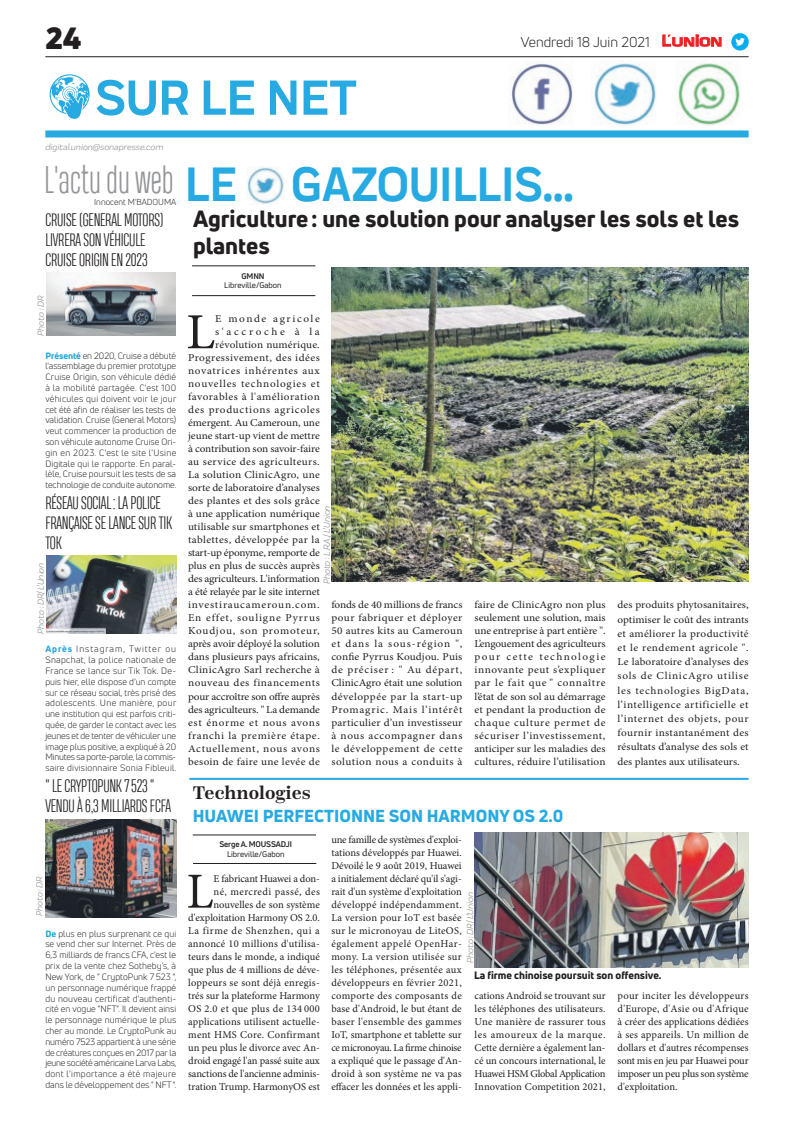
<style>
.page{position:relative;width:794px;height:1129px;background:#fff}
.page>*{position:absolute;margin:0;border:0;box-sizing:border-box;transform-origin:0 0}
.t1{font:700 51px "Praktika";color:#26aae1}
.t2{font:50.5px "Minion Pro";color:#231f20}
.t3{font:50.5px "Minion Pro";color:#231f20;scale:1.07 1}
.t4{font:700 50px "Praktika";color:#26aae1;scale:.95 1}
.t5{font:300 36px "Heading Compressed Pro";color:#939598;scale:.9 1}
.t6{font:900 30px "Uni Neue";color:#231f20}
.t7{font:800 23px/27.6px "Uni Neue";color:#231f20}
.t8{font:600 18px "Scotch Text";color:#231f20}
.t9{font:300 17px/20.4px "Heading Compressed Pro";letter-spacing:-.01em;color:#231f20}
.t10{font:800 17px "Uni Neue";color:#26aae1}
.t11{font:14px "Uni Neue";color:#231f20}
.t12{font:10.5px/13px "Minion Pro";letter-spacing:.01em;color:#231f20;text-align:justify;scale:1.07 1}
.t13{font:10.5px/13px "Minion Pro";letter-spacing:.01em;color:#231f20;text-align:justify}
.t14{font:800 10.5px "Uni Neue";color:#231f20}
.t15{font:9px/10.8px "Uni Neue";color:#231f20;text-align:justify}
.t16{font:italic 9px "Praktika";color:#818386}
.t17{font:8.5px "Uni Neue";color:#231f20}
.t18{font:8px "Uni Neue";color:#231f20}
.t19{font:700 8px "Uni Neue";letter-spacing:-.02em;color:#231f20}
.s1{font-family:"Eurostile";font-weight:600;font-size:14.9px;color:#ee1d23}
.s2{font-family:"Eurostile";font-weight:600;font-size:11.4px;color:#ee1d23}
.s3{font-weight:800;color:#26aae1}
</style>
<div class="page">
<hr style="left:45px;top:56px;width:703px;height:1px;background:#231f20">
<div style="left:45px;top:130px;width:703px;height:7px;background:#26aae1"></div>
<svg style="left:662px;top:34px;width:60px;height:13px"></svg>
<div style="left:731px;top:33px;width:17px;height:18px;background:#00aeef;border-radius:50%"></div>
<svg style="left:735px;top:38px;width:10px;height:8px"></svg>
<img style="left:508px;top:62px;width:65px;height:63px">
<img style="left:593px;top:62px;width:64px;height:64px">
<img style="left:675px;top:62px;width:66px;height:64px">
<svg style="left:50px;top:74px;width:40px;height:45px"></svg>
<img style="left:246px;top:167px;width:38px;height:37px">
<hr style="left:189px;top:777px;width:559px;height:2px;background:#26aae1">
<img style="left:47px;top:556px;width:130px;height:77px">
<img style="left:45px;top:819px;width:132px;height:98px">
<img style="left:47px;top:272px;width:129px;height:63px">
<hr style="left:193px;top:862px;width:123px;height:1px;background:#231f20">
<hr style="left:193px;top:834px;width:123px;height:1px;background:#231f20">
<img style="left:474px;top:832px;width:274px;height:135px">
<hr style="left:192px;top:295px;width:123px;height:1px;background:#231f20">
<hr style="left:192px;top:265px;width:123px;height:1px;background:#231f20">
<img style="left:331px;top:268px;width:417px;height:313px">
<h3 class="t6" style="left:45px;top:17px;width:38px">24</h3>
<h1 class="t1" style="left:95px;top:57px;width:263px">SUR LE NET</h1>
<p class="t16" style="left:45px;top:140px;width:120px">digital.union@sonapresse.com</p>
<h3 class="t11" style="left:521px;top:33px;width:203px">Vendredi 18 Juin 2021 <span class="s1">L</span><span class="s2">UNION</span></h3>
<h3 class="t5" style="left:45px;top:159px;width:145px">L'actu du web</h3>
<p class="t17" style="left:94px;top:197px;width:84px">Innocent M'BADOUMA</p>
<h3 class="t9" style="left:45px;top:211px;width:120px">CRUISE (GENERAL MOTORS)<br>LIVRERA SON VÉHICULE<br>CRUISE ORIGIN EN 2023</h3>
<p class="t16" style="left:34px;top:335px;width:41px;rotate:-90deg">Photo : DR</p>
<p class="t15" style="left:45px;top:350px;width:133px"><span class="s3">Présenté</span> en 2020, Cruise a débuté l'assemblage du premier prototype Cruise Origin, son véhicule dédié à la mobilité partagée. C'est 100 véhicules qui doivent voir le jour cet été afin de réaliser les tests de validation. Cruise (General Motors) veut commencer la production de son véhicule autonome Cruise Ori&shy;gin en 2023. C'est le site l'Usine Digitale qui le rapporte. En paral&shy;lèle, Cruise poursuit les tests de sa technologie de conduite autonome.</p>
<h3 class="t9" style="left:45px;top:494px;width:128px">RÉSEAU SOCIAL: LA POLICE<br>FRANÇAISE SE LANCE SUR TIK<br>TOK</h3>
<p class="t16" style="left:34px;top:633px;width:73px;rotate:-90deg">Photo : DR/ L’Union</p>
<p class="t15" style="left:45px;top:643px;width:133px"><span class="s3">Après</span> Instagram, Twitter ou Snapchat, la police nationale de France se lance sur Tik Tok. De&shy;puis hier, elle dispose d’un compte sur ce réseau social, très prisé des adolescents. Une manière, pour une institution qui est parfois criti&shy;quée, de garder le contact avec les jeunes et de tenter de véhiculer une image plus positive, a expliqué à 20<br>Minutes sa porte-parole, la commis&shy;saire divisionnaire Sonia Fibleuil.</p>
<h3 class="t9" style="left:45px;top:777px;width:127px">"LE CRYPTOPUNK 7523"<br>VENDU À 6,3 MILLIARDS FCFA</h3>
<p class="t16" style="left:33px;top:916px;width:41px;rotate:-90deg">Photo : DR</p>
<p class="t15" style="left:45px;top:927px;width:133px"><span class="s3">De</span> plus en plus surprenant ce qui se vend cher sur Internet. Près de 6,3 milliards de francs CFA, c'est le prix de la vente chez Sotheby’s, à New York, de " CryptoPunk 7523 ", un personnage numérique frappé du nouveau certificat d'authenti&shy;cité en vogue "NFT". Il devient ainsi le personnage numérique le plus cher au monde. Le CryptoPunk au numéro 7523 appartient à une série de créatures conçues en 2017 par la jeune société américaine Larva Labs, dont l’importance a été majeure dans le développement des " NFT ".</p>
<h3 class="t4" style="left:185px;top:145px;width:410px">LE GAZOUILLIS...</h3>
<h3 class="t7" style="left:193px;top:204px;width:547px">Agriculture: une solution pour analyser les sols et les plantes</h3>
<p class="t19" style="left:241px;top:271px;width:24px">GMNN</p>
<p class="t18" style="left:224px;top:280px;width:59px">Libreville/Gabon</p>
<p class="t12" style="left:188px;top:312px;width:125px;text-align:right">E monde agricole s'accroche à la révolution numérique.<br>Progressivement, des idées novatrices inhérentes aux nouvelles technologies et favorables à l'amélioration des productions agricoles émergent. Au Cameroun, une jeune start-up vient de mettre à contribution son savoir-faire au service des agriculteurs.<br>La solution ClinicAgro, une sorte de laboratoire d’analyses des plantes et des sols grâce à une application numérique utilisable sur smartphones et tablettes, développée par la start-up éponyme, remporte de plus en plus de succès auprès des agriculteurs. L'information a été relayée par le site internet investiraucameroun.com.<br>En effet, souligne Pyrrus<br>Koudjou, son promoteur, après avoir déployé la solution dans plusieurs pays africains,<br>ClinicAgro Sarl recherche à nouveau des financements pour accroître son offre auprès des agriculteurs. " La demande est énorme et nous avons franchi la première étape.<br>Actuellement, nous avons besoin de faire une levée de</p>
<h2 class="t3" style="left:186px;top:298px;width:29px">L</h2>
<p class="t16" style="left:320px;top:584px;width:80px;rotate:-90deg">Photo : L.R.A./ L’Union</p>
<p class="t12" style="left:331px;top:598px;width:124px">fonds de 40 millions de francs pour fabriquer et déployer 50 autres kits au Cameroun et dans la sous-région ", confie Pyrrus Koudjou. Puis de préciser : " Au départ, ClinicAgro était une solution développée par la start-up Promagric. Mais l’intérêt particulier d’un investisseur à nous accompagner dans le développement de cette solution nous a conduits à</p>
<p class="t12" style="left:474px;top:598px;width:124px">faire de ClinicAgro non plus seulement une solution, mais une entreprise à part entière ".<br>L’engouement des agriculteurs pour cette technologie innovante peut s’expliquer par le fait que " connaître l’état de son sol au démarrage et pendant la production de chaque culture permet de sécuriser l’investissement, anticiper sur les maladies des cultures, réduire l’utilisation</p>
<p class="t12" style="left:617px;top:598px;width:124px;line-height:14.2px">des produits phytosanitaires, optimiser le coût des intrants et améliorer la productivité et le rendement agricole ".<br>Le laboratoire d’analyses des sols de ClinicAgro utilise les technologies BigData, l’intelligence artificielle et l’internet des objets, pour fournir instantanément des résultats d’analyse des sols et des plantes aux utilisateurs.</p>
<h3 class="t8" style="left:193px;top:781px;width:120px">Technologies</h3>
<p class="t19" style="left:219px;top:838px;width:74px">Serge A. MOUSSADJI</p>
<p class="t18" style="left:227px;top:849px;width:59px">Libreville/Gabon</p>
<h3 class="t10" style="left:193px;top:804px;width:372px">HUAWEI PERFECTIONNE SON HARMONY OS 2.0</h3>
<p class="t13" style="left:331px;top:832px;width:132px">une famille de systèmes d'exploi&shy;tations développés par Huawei.<br>Dévoilé le 9 août 2019, Huawei a initialement déclaré qu'il s'agi&shy;rait d'un système d'exploitation développé indépendamment.<br>La version pour IoT est basée sur le micronoyau de LiteOS, également appelé OpenHar&shy;mony. La version utilisée sur les téléphones, présentée aux développeurs en février 2021, comporte des composants de base d'Android, le but étant de baser l'ensemble des gammes IoT, smartphone et tablette sur ce micronoyau. La firme chinoise a expliqué que le passage d'An&shy;droid à son système ne va pas effacer les données et les appli-</p>
<p class="t13" style="left:188px;top:871px;width:133px;text-align:right">E fabricant Huawei a don-<br>né, mercredi passé, des nouvelles de son système d'exploitation Harmony OS 2.0.<br>La firme de Shenzhen, qui a annoncé 10 millions d'utilisa&shy;teurs dans le monde, a indiqué que plus de 4 millions de déve&shy;loppeurs se sont déjà enregis&shy;trés sur la plateforme Harmony<br>OS 2.0 et que plus de 134 000 applications utilisent actuelle&shy;ment HMS Core. Confirmant un peu plus le divorce avec An&shy;droid engagé l'an passé suite aux sanctions de l'ancienne adminis&shy;tration Trump. HarmonyOS est</p>
<h2 class="t2" style="left:186px;top:857px;width:29px">L</h2>
<p class="t16" style="left:464px;top:962px;width:73px;rotate:-90deg">Photo : DR/ L’Union</p>
<p class="t14" style="left:474px;top:967px;width:189px">La firme chinoise poursuit son offensive.</p>
<p class="t13" style="left:474px;top:988px;width:132px">cations Android se trouvant sur les téléphones des utilisateurs.<br>Une manière de rassurer tous les amoureux de la marque.<br>Cette dernière a également lan&shy;cé un concours international, le Huawei HSM Global Application Innovation Competition 2021,</p>
<p class="t13" style="left:617px;top:988px;width:132px">pour inciter les développeurs d'Europe, d'Asie ou d'Afrique à créer des applications dédiées à ses appareils. Un million de dollars et d'autres récompenses sont mis en jeu par Huawei pour imposer un peu plus son système d'exploitation.</p>
</div>
